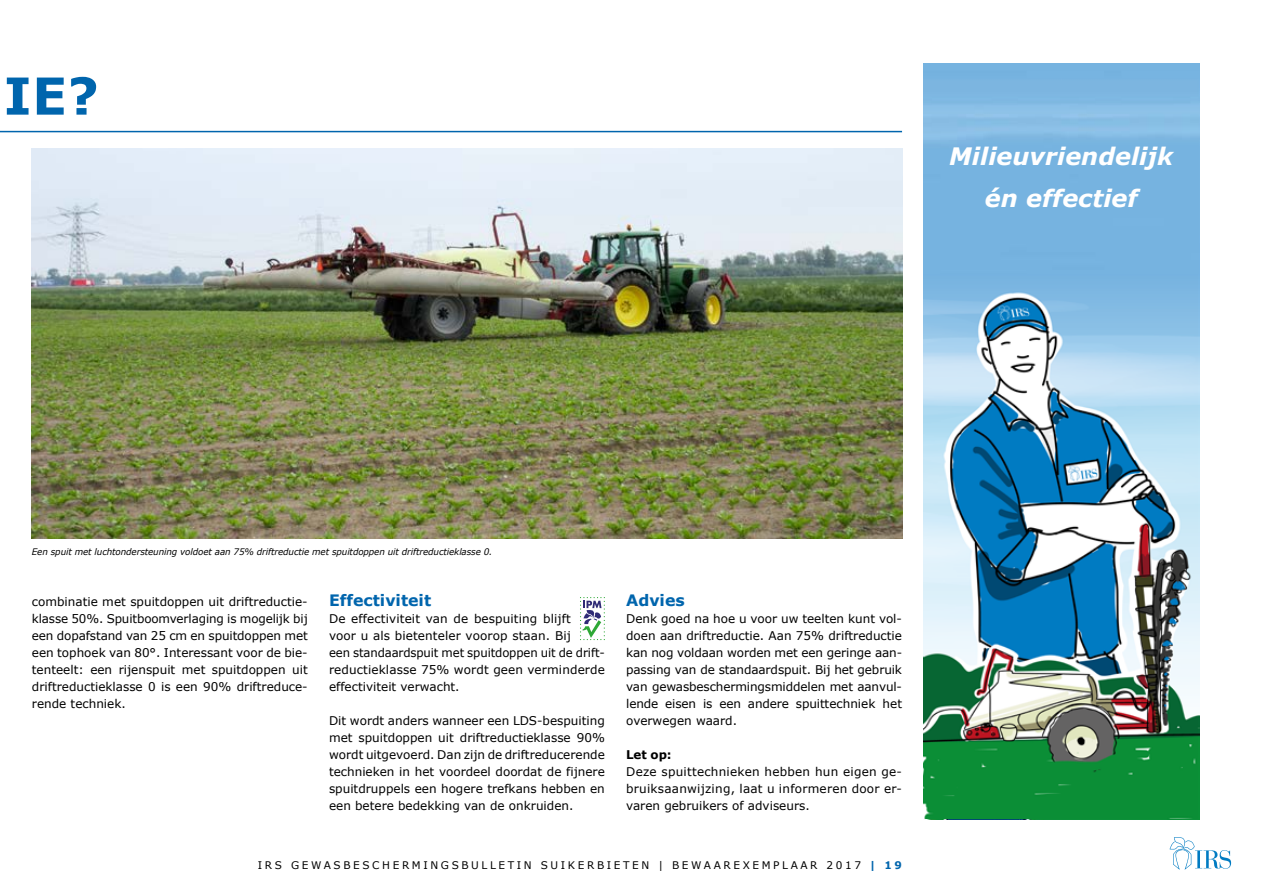
<style>
.page{position:relative;width:1263px;height:893px;background:#fff}
.page>*{position:absolute;margin:0;border:0;box-sizing:border-box;transform-origin:0 0}
.t1{font:700 51px "Verdana";color:#0065ad}
.t2{font:italic 700 24px/42px "Verdana";color:#fff;text-align:center}
.t3{font:700 15.75px "Verdana";color:#0065ad}
.t4{font:12px/17px "Verdana";color:#000;text-align:justify}
.t5{font:700 12px "Verdana";color:#000}
.t6{font:10.5px "Verdana";letter-spacing:.25em;color:#000}
.t7{font:italic 9px "Verdana";letter-spacing:-.01em;color:#000}
.s1{font-weight:700;color:#0065ad}
</style>
<div class="page">
<svg style="left:1169px;top:837px;width:62px;height:32px"></svg>
<hr style="left:0;top:131px;width:902px;height:1px;background:#0065ad">
<img style="left:923px;top:64px;width:276px;height:756px">
<img style="left:32px;top:149px;width:870px;height:389px">
<svg style="left:580px;top:597px;width:25px;height:43px"></svg>
<img style="left:923px;top:274px;width:276px;height:545px">
<h1 class="t1" style="left:4px;top:60px;width:97px">IE?</h1>
<h2 class="t2" style="left:949px;top:134px;width:226px">Milieuvriendelijk én effectief</h2>
<p class="t7" style="left:32px;top:546px;width:462px">Een spuit met luchtondersteuning voldoet aan 75% driftreductie met spuitdoppen uit driftreductieklasse 0.</p>
<p class="t4" style="left:32px;top:593px;width:277px">combinatie met spuitdoppen uit driftreductie&shy;klasse 50%. Spuitboomverlaging is mogelijk bij een dopafstand van 25 cm en spuitdoppen met een tophoek van 80°. Interessant voor de bie&shy;tenteelt: een rijenspuit met spuitdoppen uit driftreductieklasse 0 is een 90% driftreduce&shy;rende techniek.</p>
<h3 class="t3" style="left:329px;top:589px;width:104px">Effectiviteit</h3>
<p class="t4" style="left:329px;top:610px;width:277px;text-align:left">De effectiviteit van de bespuiting blijft<br>voor u als bietenteler voorop staan. Bij<br>een standaardspuit met spuitdoppen uit de drift&shy;reductieklasse 75% wordt geen verminderde effectiviteit verwacht.</p>
<p class="t4" style="left:329px;top:712px;width:277px">Dit wordt anders wanneer een LDS-bespuiting met spuitdoppen uit driftreductieklasse 90% wordt uitgevoerd. Dan zijn de driftreducerende technieken in het voordeel doordat de fijnere spuitdruppels een hogere trefkans hebben en een betere bedekking van de onkruiden.</p>
<h3 class="t3" style="left:626px;top:589px;width:60px">Advies</h3>
<p class="t4" style="left:626px;top:610px;width:277px">Denk goed na hoe u voor uw teelten kunt vol&shy;doen aan driftreductie. Aan 75% driftreductie kan nog voldaan worden met een geringe aan&shy;passing van de standaardspuit. Bij het gebruik van gewasbeschermingsmiddelen met aanvul&shy;lende eisen is een andere spuittechniek het overwegen waard.</p>
<p class="t5" style="left:626px;top:746px;width:47px">Let op:</p>
<p class="t4" style="left:626px;top:763px;width:277px">Deze spuittechnieken hebben hun eigen ge&shy;bruiksaanwijzing, laat u informeren door er&shy;varen gebruikers of adviseurs.</p>
<p class="t6" style="left:258px;top:857px;width:646px">IRS GEWASBESCHERMINGSBULLETIN SUIKERBIETEN | BEWAAREXEMPLAAR 2017 <span class="s1">| 19</span></p>
</div>
